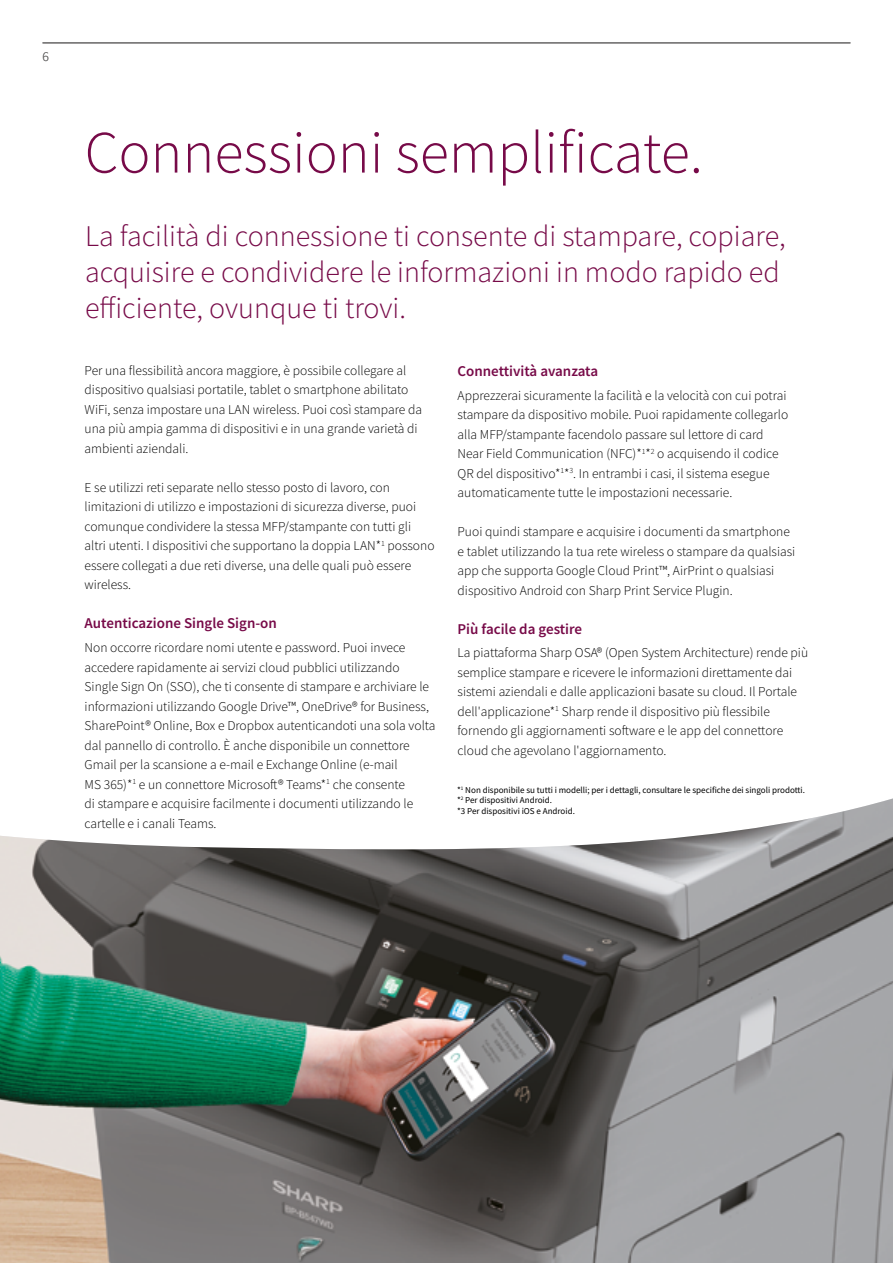
<style>
.page{position:relative;width:893px;height:1263px;background:#fff}
.page>*{position:absolute;margin:0;border:0;box-sizing:border-box;transform-origin:0 0}
.t1{font:300 60px "Source Sans Pro";color:#770a48}
.t2{font:300 30px/36px "Source Sans Pro";color:#770a48}
.t3{font:600 15px "Source Sans Pro";color:#770a48}
.t4{font:300 13.5px/19.5px "Source Sans Pro";color:#000}
.t5{font:300 13.5px "Source Sans Pro";color:#646363}
.t6{font:9px/10.5px "Source Sans Pro";color:#000}
</style>
<div class="page">
<hr style="left:43px;top:43px;width:807px;height:1px;background:#646363">
<img style="left:0;top:798px;width:893px;height:465px">
<p class="t5" style="left:43px;top:48px;width:8px">6</p>
<h1 class="t1" style="left:85px;top:116px;width:620px">Connessioni semplificate.</h1>
<h2 class="t2" style="left:85px;top:218px;width:702px">La facilità di connessione ti consente di stampare, copiare, acquisire e condividere le informazioni in modo rapido ed efficiente, ovunque ti trovi.</h2>
<p class="t4" style="left:85px;top:360px;width:339px">Per una flessibilità ancora maggiore, è possibile collegare al dispositivo qualsiasi portatile, tablet o smartphone abilitato WiFi, senza impostare una LAN wireless. Puoi così stampare da una più ampia gamma di dispositivi e in una grande varietà di ambienti aziendali.</p>
<p class="t4" style="left:85px;top:477px;width:351px">E se utilizzi reti separate nello stesso posto di lavoro, con limitazioni di utilizzo e impostazioni di sicurezza diverse, puoi comunque condividere la stessa MFP/stampante con tutti gli altri utenti. I dispositivi che supportano la doppia LAN*<sup>1</sup> possono essere collegati a due reti diverse, una delle quali può essere wireless.</p>
<p class="t3" style="left:85px;top:613px;width:194px">Autenticazione Single Sign-on</p>
<p class="t4" style="left:85px;top:638px;width:352px">Non occorre ricordare nomi utente e password. Puoi invece accedere rapidamente ai servizi cloud pubblici utilizzando Single Sign On (SSO), che ti consente di stampare e archiviare le informazioni utilizzando Google Drive™, OneDrive® for Business, SharePoint® Online, Box e Dropbox autenticandoti una sola volta dal pannello di controllo. È anche disponibile un connettore Gmail per la scansione a e-mail e Exchange Online (e-mail<br>MS 365)*<sup>1</sup> e un connettore Microsoft® Teams*<sup>1</sup> che consente<br>di stampare e acquisire facilmente i documenti utilizzando le cartelle e i canali Teams.</p>
<p class="t3" style="left:458px;top:361px;width:142px">Connettività avanzata</p>
<p class="t4" style="left:458px;top:385px;width:332px">Apprezzerai sicuramente la facilità e la velocità con cui potrai stampare da dispositivo mobile. Puoi rapidamente collegarlo alla MFP/stampante facendolo passare sul lettore di card Near Field Communication (NFC)*<sup>1</sup>*<sup>2</sup> o acquisendo il codice QR del dispositivo*<sup>1</sup>*<sup>3</sup>. In entrambi i casi, il sistema esegue automaticamente tutte le impostazioni necessarie.</p>
<p class="t4" style="left:458px;top:522px;width:339px">Puoi quindi stampare e acquisire i documenti da smartphone e tablet utilizzando la tua rete wireless o stampare da qualsiasi app che supporta Google Cloud Print™, AirPrint o qualsiasi dispositivo Android con Sharp Print Service Plugin.</p>
<p class="t3" style="left:458px;top:619px;width:126px">Più facile da gestire</p>
<p class="t4" style="left:458px;top:643px;width:352px">La piattaforma Sharp OSA® (Open System Architecture) rende più semplice stampare e ricevere le informazioni direttamente dai sistemi aziendali e dalle applicazioni basate su cloud. Il Portale dell'applicazione*<sup>1</sup> Sharp rende il dispositivo più flessibile fornendo gli aggiornamenti software e le app del connettore cloud che agevolano l'aggiornamento.</p>
<p class="t6" style="left:457px;top:784px;width:349px">*<sup>1</sup> Non disponibile su tutti i modelli; per i dettagli, consultare le specifiche dei singoli prodotti. *<sup>2</sup> Per dispositivi Android.<br>*3 Per dispositivi iOS e Android.</p>
</div>
